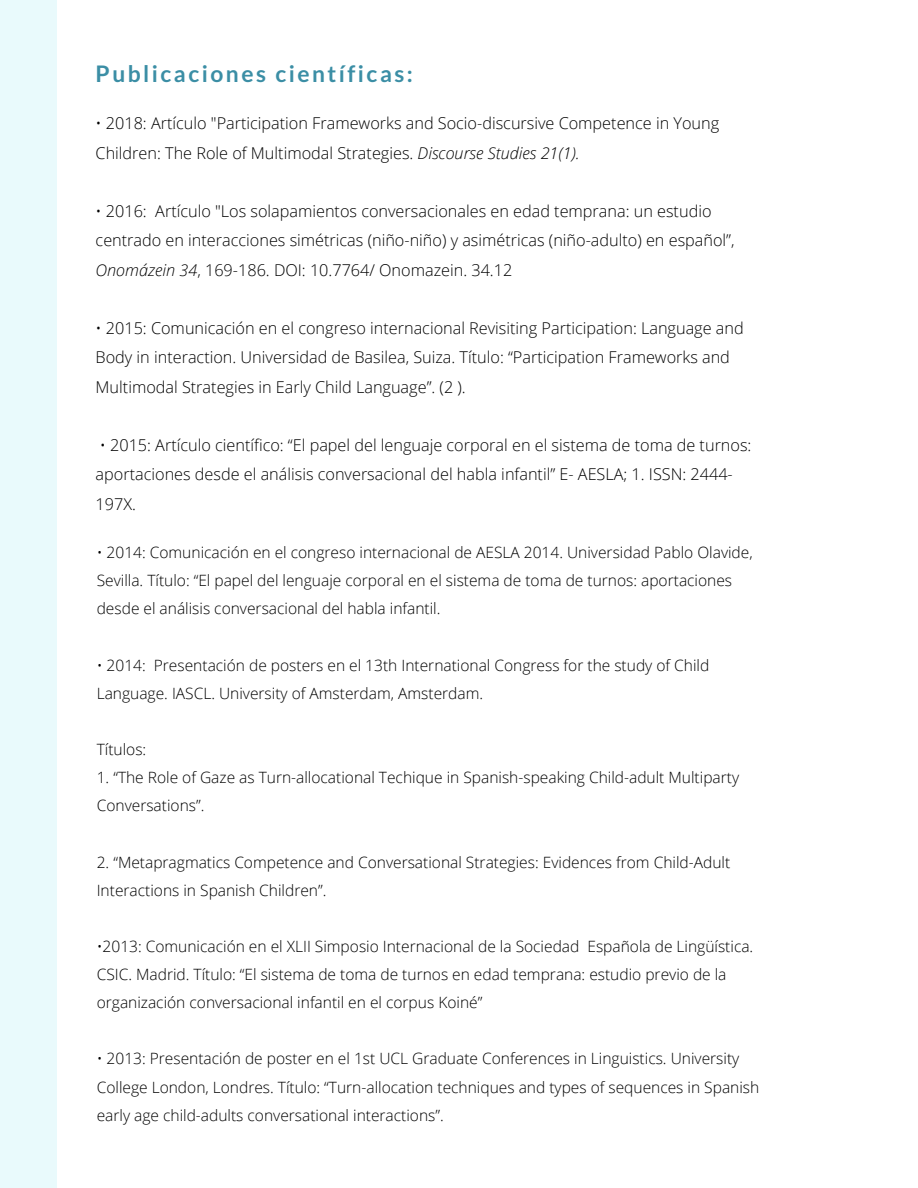
<style>
.page{position:relative;width:918px;height:1188px;background:#fff}
.page>*{position:absolute;margin:0;border:0;box-sizing:border-box;transform-origin:0 0}
.t1{font:700 22.8px "Lato";letter-spacing:.11em;color:#3b8ea5}
.t2{font:300 16.2px/29.2px "Open Sans";color:#000}
.t3{font:300 15.6px/28.2px "Open Sans";color:#000}
.s1{font-style:italic}
</style>
<div class="page">
<div style="left:0;top:0;width:56px;height:1188px;background:#e9fafc"></div>
<h1 class="t1" style="left:96px;top:60px;width:319px">Publicaciones científicas:</h1>
<p class="t2" style="left:96px;top:109px;width:625px">• 2018: Artículo "Participation Frameworks and Socio-discursive Competence in Young<br>Children: The Role of Multimodal Strategies. <span class="s1">Discourse Studies 21(1).</span></p>
<p class="t2" style="left:96px;top:196px;width:641px">• 2016: Artículo "Los solapamientos conversacionales en edad temprana: un estudio centrado en interacciones simétricas (niño-niño) y asimétricas (niño-adulto) en español”,<br><span class="s1">Onomázein 34</span>, 169-186. DOI: 10.7764/ Onomazein. 34.12</p>
<p class="t2" style="left:96px;top:313px;width:650px">• 2015: Comunicación en el congreso internacional Revisiting Participation: Language and<br>Body in interaction. Universidad de Basilea, Suiza. Título: “Participation Frameworks and<br>Multimodal Strategies in Early Child Language”. (2 ).</p>
<p class="t2" style="left:96px;top:430px;width:657px">• 2015: Artículo científico: “El papel del lenguaje corporal en el sistema de toma de turnos: aportaciones desde el análisis conversacional del habla infantil” E- AESLA; 1. ISSN: 2444-<br>197X.</p>
<p class="t3" style="left:97px;top:538px;width:658px">• 2014: Comunicación en el congreso internacional de AESLA 2014. Universidad Pablo Olavide,<br>Sevilla. Título: “El papel del lenguaje corporal en el sistema de toma de turnos: aportaciones desde el análisis conversacional del habla infantil.</p>
<p class="t3" style="left:97px;top:651px;width:614px">• 2014: Presentación de posters en el 13th International Congress for the study of Child<br>Language. IASCL. University of Amsterdam, Amsterdam.</p>
<p class="t3" style="left:97px;top:735px;width:51px">Títulos:</p>
<p class="t3" style="left:97px;top:763px;width:644px">1. “The Role of Gaze as Turn-allocational Techique in Spanish-speaking Child-adult Multiparty<br>Conversations”.</p>
<p class="t3" style="left:97px;top:847px;width:635px">2. “Metapragmatics Competence and Conversational Strategies: Evidences from Child-Adult<br>Interactions in Spanish Children”.</p>
<p class="t3" style="left:97px;top:932px;width:658px">•2013: Comunicación en el XLII Simposio Internacional de la Sociedad Española de Lingüística.<br>CSIC. Madrid. Título: “El sistema de toma de turnos en edad temprana: estudio previo de la organización conversacional infantil en el corpus Koiné”</p>
<p class="t3" style="left:97px;top:1044px;width:664px">• 2013: Presentación de poster en el 1st UCL Graduate Conferences in Linguistics. University<br>College London, Londres. Título: “Turn-allocation techniques and types of sequences in Spanish early age child-adults conversational interactions”.</p>
</div>
